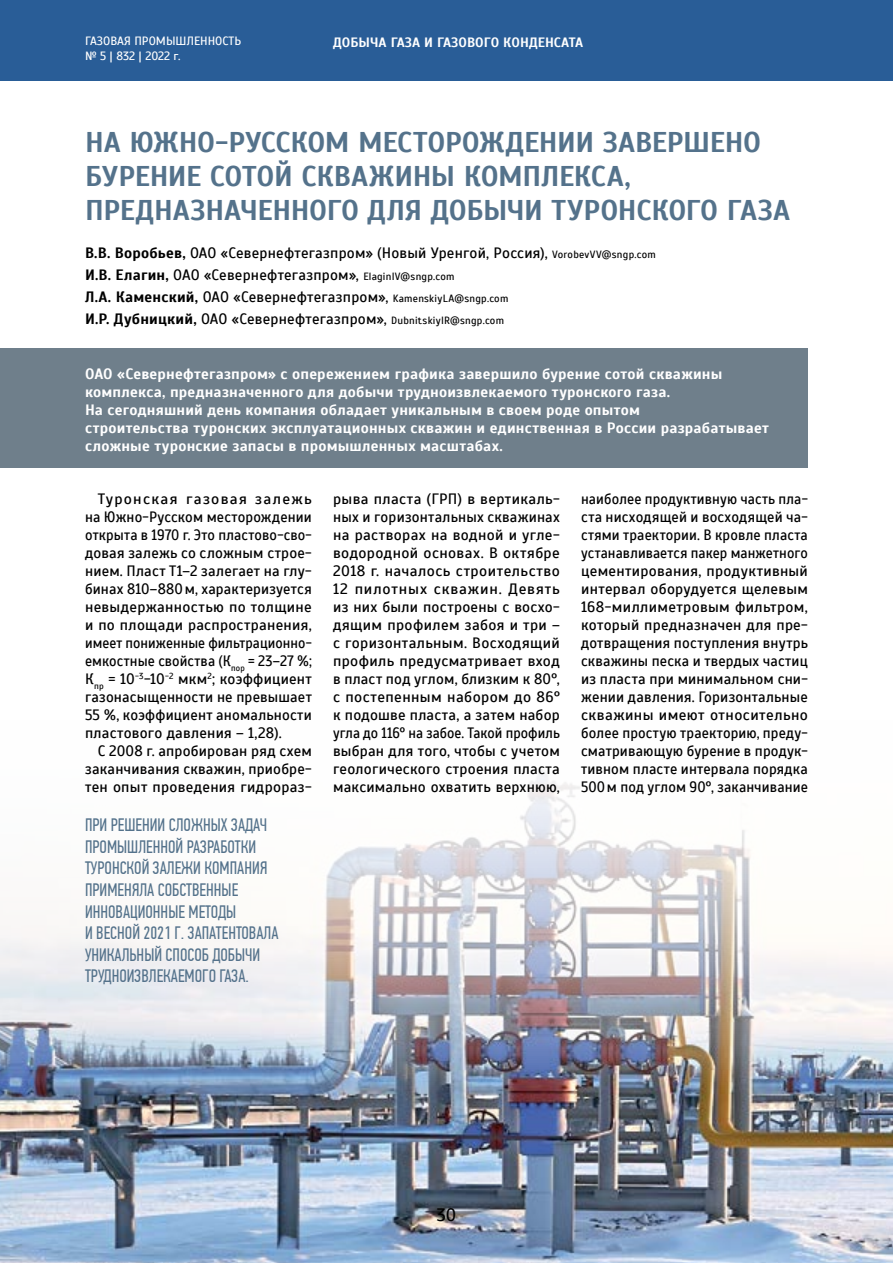
<style>
.page{position:relative;width:893px;height:1263px;background:#fff}
.page>*{position:absolute;margin:0;border:0;box-sizing:border-box;transform-origin:0 0}
.t1{font:700 28.5px/34.2px "Scada";letter-spacing:-.015em;color:#54728b}
.t2{font:18px/21.6px "PF Din Text Comp Pro";color:#54728b}
.t3{font:18px "Scada";color:#000}
.t4{font:15px/18px "Scada";letter-spacing:.015em;color:#000;text-align:justify}
.t5{font:15px/18px "Scada";letter-spacing:.015em;color:#000;text-align:justify;scale:.94 1}
.t6{font:700 15px/18px "Scada";letter-spacing:.015em;color:#fff}
.t7{font:700 13.5px "Scada";color:#fff}
.t8{font:12px/14.4px "Scada";color:#fff}
.s1{font-weight:700}
.s2{font-size:10.5px}
</style>
<div class="page">
<div style="left:0;top:0;width:893px;height:81px;background:#295d97"></div>
<img style="left:0;top:770px;width:893px;height:493px">
<div style="left:0;top:348px;width:808px;height:120px;background:#6f7f8b"></div>
<p class="t8" style="left:85px;top:34px;width:158px">ГАЗОВАЯ ПРОМЫШЛЕННОСТЬ № 5 | 832 | 2022 г.</p>
<p class="t7" style="left:333px;top:34px;width:252px">ДОБЫЧА ГАЗА И ГАЗОВОГО КОНДЕНСАТА</p>
<h1 class="t1" style="left:85px;top:125px;width:706px">НА ЮЖНО-РУССКОМ МЕСТОРОЖДЕНИИ ЗАВЕРШЕНО<br>БУРЕНИЕ СОТОЙ СКВАЖИНЫ КОМПЛЕКСА,<br>ПРЕДНАЗНАЧЕННОГО ДЛЯ ДОБЫЧИ ТУРОНСКОГО ГАЗА</h1>
<p class="t4" style="left:85px;top:242px;width:572px;line-height:22.2px;text-align:left"><span class="s1">В.В. Воробьев,</span> ОАО «Севернефтегазпром» (Новый Уренгой, Россия), <span class="s2">VorobevVV@sngp.com </span><span class="s1">И.В. Елагин,</span> ОАО «Севернефтегазпром», <span class="s2">ElaginIV@sngp.com<br></span><span class="s1">Л.А. Каменский,</span> ОАО «Севернефтегазпром», <span class="s2">KamenskiyLA@sngp.com<br></span><span class="s1">И.Р. Дубницкий,</span> ОАО «Севернефтегазпром», <span class="s2">DubnitskiyIR@sngp.com</span></p>
<p class="t6" style="left:85px;top:365px;width:685px">ОАО «Севернефтегазпром» с опережением графика завершило бурение сотой скважины комплекса, предназначенного для добычи трудноизвлекаемого туронского газа.<br>На сегодняшний день компания обладает уникальным в своем роде опытом<br>строительства туронских эксплуатационных скважин и единственная в России разрабатывает сложные туронские запасы в промышленных масштабах.</p>
<p class="t4" style="left:85px;top:490px;width:228px;text-indent:13px">Туронская газовая залежь на Южно-Русском месторождении открыта в 1970 г. Это пластово-сво&shy;довая залежь со сложным строе&shy;нием. Пласт Т1–2 залегает на глу&shy;бинах 810–880м, характеризуется невыдержанностью по толщине и по площади распространения, имеет пониженные фильтрационно&shy;емкостные свойства (К<sub>пор</sub> = 23–27 %; К<sub>пр</sub> = 10<sup>-3</sup>-10<sup>-2</sup> мкм<sup>2</sup>; коэффициент газонасыщенности не превышает 55 %, коэффициент аномальности пластового давления – 1,28).</p>
<p class="t4" style="left:85px;top:742px;width:228px;text-indent:13px">С 2008 г. апробирован ряд схем заканчивания скважин, приобре&shy;тен опыт проведения гидрораз-</p>
<p class="t2" style="left:85px;top:814px;width:195px">ПРИ РЕШЕНИИ СЛОЖНЫХ ЗАДАЧ<br>ПРОМЫШЛЕННОЙ РАЗРАБОТКИ<br>ТУРОНСКОЙ ЗАЛЕЖИ КОМПАНИЯ<br>ПРИМЕНЯЛА СОБСТВЕННЫЕ<br>ИННОВАЦИОННЫЕ МЕТОДЫ<br>И ВЕСНОЙ 2021 Г. ЗАПАТЕНТОВАЛА<br>УНИКАЛЬНЫЙ СПОСОБ ДОБЫЧИ<br>ТРУДНОИЗВЛЕКАЕМОГО ГАЗА.</p>
<p class="t4" style="left:333px;top:490px;width:228px">рыва пласта (ГРП) в вертикаль&shy;ных и горизонтальных скважинах на растворах на водной и угле&shy;водородной основах. В октябре 2018 г. началось строительство 12 пилотных скважин. Девять из них были построены с восхо&shy;дящим профилем забоя и три – с горизонтальным. Восходящий профиль предусматривает вход в пласт под углом, близким к 80°, с постепенным набором до 86° к подошве пласта, а затем набор угла до 116° на забое. Такой профиль выбран для того, чтобы с учетом геологического строения пласта максимально охватить верхнюю,</p>
<p class="t5" style="left:581px;top:490px;width:243px">наиболее продуктивную часть пла&shy;ста нисходящей и восходящей ча&shy;стями траектории. В кровле пласта устанавливается пакер манжетного цементирования, продуктивный интервал оборудуется щелевым 168‑миллиметровым фильтром, который предназначен для пре&shy;дотвращения поступления внутрь скважины песка и твердых частиц из пласта при минимальном сни&shy;жении давления. Горизонтальные скважины имеют относительно более простую траекторию, преду&shy;сматривающую бурение в продук&shy;тивном пласте интервала порядка 500м под углом 90°, заканчивание</p>
<p class="t3" style="left:437px;top:1204px;width:21px">30</p>
</div>
